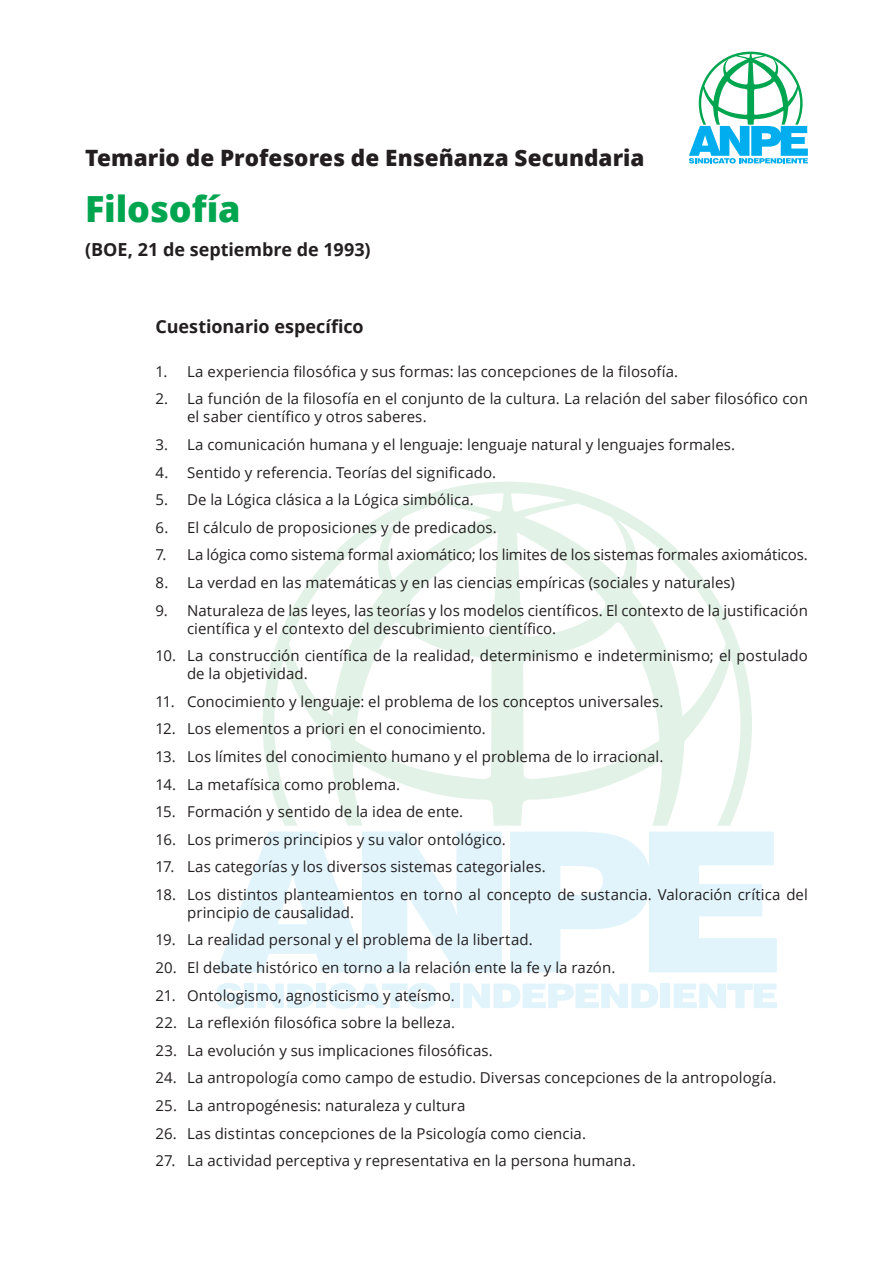
<style>
.page{position:relative;width:893px;height:1263px;background:#fff}
.page>*{position:absolute;margin:0;border:0;box-sizing:border-box;transform-origin:0 0}
.t1{font:800 36px "Open Sans";letter-spacing:-.005em;color:#00a54f}
.t2{font:800 22.5px "Open Sans";color:#231f20}
.t3{font:700 18px "Open Sans";letter-spacing:-.005em;color:#231f20}
.t4{font:15px/18px "Open Sans";letter-spacing:.005em;color:#231f20}
</style>
<div class="page">
<svg style="left:216px;top:983px;width:26px;height:26px"></svg>
<div style="left:244px;top:984px;width:9px;height:24px;background:#e1f4fc"></div>
<svg style="left:257px;top:984px;width:57px;height:24px"></svg>
<div style="left:317px;top:984px;width:9px;height:24px;background:#e1f4fc"></div>
<svg style="left:328px;top:983px;width:109px;height:26px"></svg>
<div style="left:450px;top:984px;width:10px;height:24px;background:#e1f4fc"></div>
<svg style="left:463px;top:984px;width:195px;height:24px"></svg>
<div style="left:661px;top:984px;width:9px;height:24px;background:#e1f4fc"></div>
<svg style="left:673px;top:984px;width:104px;height:24px"></svg>
<svg style="left:216px;top:832px;width:286px;height:140px"></svg>
<svg style="left:510px;top:832px;width:267px;height:140px"></svg>
<svg style="left:263px;top:482px;width:489px;height:344px"></svg>
<svg style="left:689px;top:52px;width:119px;height:112px"></svg>
<p class="t2" style="left:85px;top:141px;width:561px">Temario de Profesores de Enseñanza Secundaria</p>
<p class="t1" style="left:85px;top:182px;width:157px">Filosofía</p>
<p class="t3" style="left:85px;top:237px;width:287px">(BOE, 21 de septiembre de 1993)</p>
<p class="t3" style="left:156px;top:314px;width:210px">Cuestionario específico</p>
<p class="t4" style="left:156px;top:362px;width:524px">1. La experiencia filosófica y sus formas: las concepciones de la filosofía.</p>
<p class="t4" style="left:187px;top:389px;width:622px;text-indent:-32px">2. La función de la filosofía en el conjunto de la cultura. La relación del saber filosófico con el saber científico y otros saberes.</p>
<p class="t4" style="left:156px;top:435px;width:581px">3. La comunicación humana y el lenguaje: lenguaje natural y lenguajes formales.</p>
<p class="t4" style="left:156px;top:463px;width:342px">4. Sentido y referencia. Teorías del significado.</p>
<p class="t4" style="left:156px;top:490px;width:320px">5. De la Lógica clásica a la Lógica simbólica.</p>
<p class="t4" style="left:156px;top:518px;width:343px">6. El cálculo de proposiciones y de predicados.</p>
<p class="t4" style="left:156px;top:545px;width:654px">7. La lógica como sistema formal axiomático; los limites de los sistemas formales axiomáticos.</p>
<p class="t4" style="left:156px;top:573px;width:581px">8. La verdad en las matemáticas y en las ciencias empíricas (sociales y naturales)</p>
<p class="t4" style="left:187px;top:601px;width:622px;text-indent:-32px">9. Naturaleza de las leyes, las teorías y los modelos científicos. El contexto de la justificación científica y el contexto del descubrimiento científico.</p>
<p class="t4" style="left:187px;top:646px;width:622px;text-indent:-32px">10. La construcción científica de la realidad, determinismo e indeterminismo; el postulado de la objetividad.</p>
<p class="t4" style="left:156px;top:692px;width:509px">11. Conocimiento y lenguaje: el problema de los conceptos universales.</p>
<p class="t4" style="left:156px;top:719px;width:332px">12. Los elementos a priori en el conocimiento.</p>
<p class="t4" style="left:156px;top:747px;width:509px">13. Los límites del conocimiento humano y el problema de lo irracional.</p>
<p class="t4" style="left:156px;top:775px;width:246px">14. La metafísica como problema.</p>
<p class="t4" style="left:156px;top:802px;width:309px">15. Formación y sentido de la idea de ente.</p>
<p class="t4" style="left:156px;top:830px;width:352px">16. Los primeros principios y su valor ontológico.</p>
<p class="t4" style="left:156px;top:857px;width:392px">17. Las categorías y los diversos sistemas categoriales.</p>
<p class="t4" style="left:187px;top:885px;width:622px;text-indent:-32px">18. Los distintos planteamientos en torno al concepto de sustancia. Valoración crítica del principio de causalidad.</p>
<p class="t4" style="left:156px;top:931px;width:379px">19. La realidad personal y el problema de la libertad.</p>
<p class="t4" style="left:156px;top:958px;width:461px">20. El debate histórico en torno a la relación ente la fe y la razón.</p>
<p class="t4" style="left:156px;top:986px;width:301px">21. Ontologismo, agnosticismo y ateísmo.</p>
<p class="t4" style="left:156px;top:1013px;width:301px">22. La reflexión filosófica sobre la belleza.</p>
<p class="t4" style="left:156px;top:1041px;width:339px">23. La evolución y sus implicaciones filosóficas.</p>
<p class="t4" style="left:156px;top:1068px;width:622px">24. La antropología como campo de estudio. Diversas concepciones de la antropología.</p>
<p class="t4" style="left:156px;top:1096px;width:311px">25. La antropogénesis: naturaleza y cultura</p>
<p class="t4" style="left:156px;top:1124px;width:432px">26. Las distintas concepciones de la Psicología como ciencia.</p>
<p class="t4" style="left:156px;top:1151px;width:482px">27. La actividad perceptiva y representativa en la persona humana.</p>
</div>
